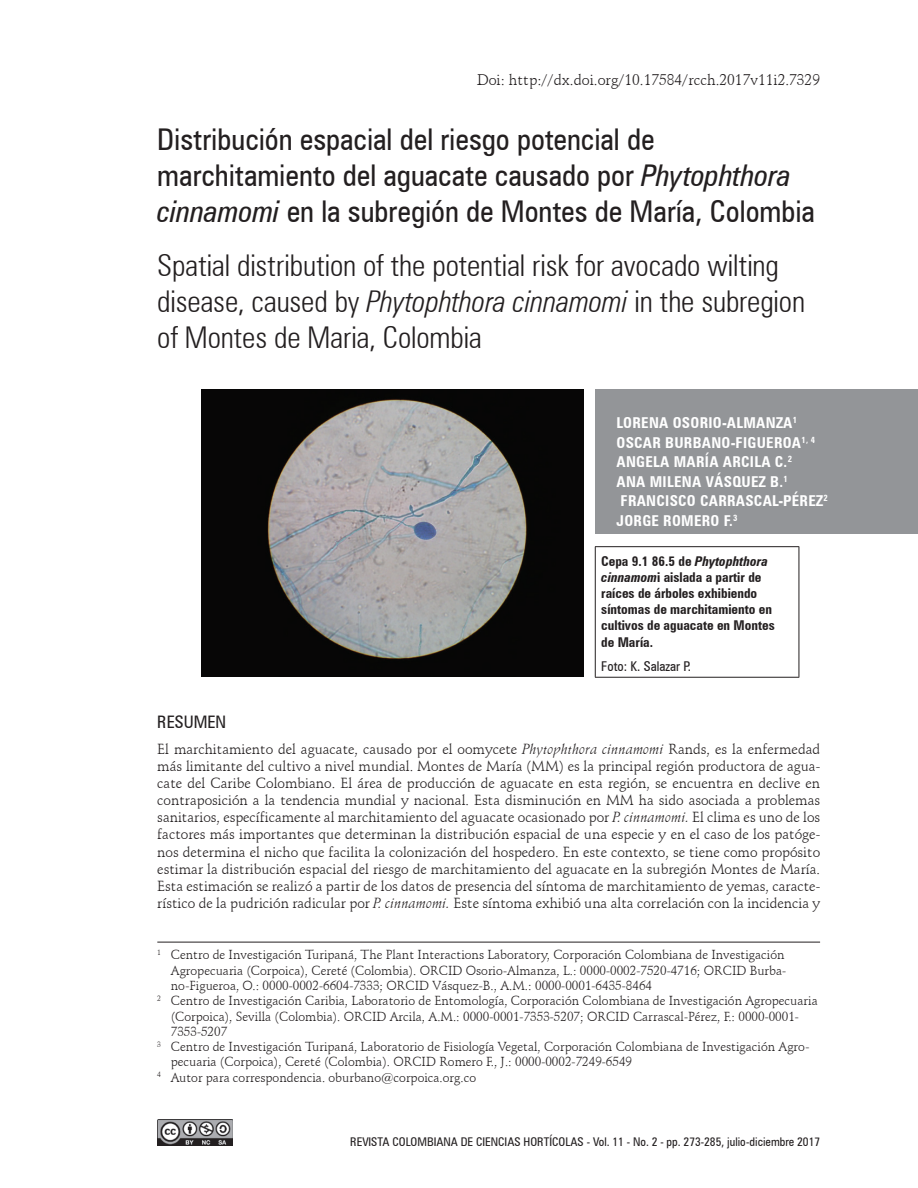
<style>
.page{position:relative;width:918px;height:1188px;background:#fff}
.page>*{position:absolute;margin:0;border:0;box-sizing:border-box;transform-origin:0 0}
.t1{font:condensed 30px/36px "Zurich BT";color:#231f20}
.t2{font:300 condensed 30px/36px "Zurich BT";letter-spacing:-.005em;color:#231f20}
.t3{font:condensed 17.25px "Zurich BT";color:#231f20}
.t4{font:700 condensed 15px/19.5px "Zurich BT";letter-spacing:.02em;color:#fff}
.t5{font:15px "Schneidler BT";color:#231f20}
.t6{font:14.25px/17.1px "Schneidler BT";color:#231f20;text-align:justify}
.t7{font:700 condensed 13.5px/16.2px "Zurich BT";color:#231f20}
.t8{font:condensed 13.5px "Zurich BT";color:#231f20}
.t9{font:12.75px "Schneidler BT";color:#231f20}
.t10{font:condensed 12px "Zurich BT";color:#231f20}
.s1{font-style:italic}
</style>
<div class="page">
<img style="left:157px;top:1119px;width:76px;height:26px">
<div style="left:595px;top:389px;width:323px;height:145px;background:#939598"></div>
<hr style="left:595px;top:546px;width:204px;height:1px;background:#231f20">
<hr style="left:595px;top:547px;width:1px;height:130px;background:#231f20">
<hr style="left:799px;top:547px;width:1px;height:130px;background:#231f20">
<hr style="left:595px;top:677px;width:204px;height:1px;background:#231f20">
<hr style="left:157px;top:942px;width:663px;height:1px;background:#231f20">
<img style="left:202px;top:390px;width:382px;height:286px">
<p class="t5" style="left:477px;top:70px;width:345px">Doi: http://dx.doi.org/10.17584/rcch.2017v11i2.7329</p>
<h1 class="t1" style="left:157px;top:121px;width:659px">Distribución espacial del riesgo potencial de marchitamiento del aguacate causado por <span class="s1">Phytophthora cinnamomi</span> en la subregión de Montes de María, Colombia</h1>
<h1 class="t2" style="left:157px;top:247px;width:649px">Spatial distribution of the potential risk for avocado wilting disease, caused by <span class="s1">Phytophthora cinnamomi</span> in the subregion of Montes de Maria, Colombia</h1>
<p class="t4" style="left:617px;top:413px;width:213px">LORENA OSORIO-ALMANZA<sup>1<br></sup>OSCAR BURBANO-FIGUEROA<sup>1,</sup> <sup>4<br></sup>ANGELA MARÍA ARCILA C.<sup>2<br></sup>ANA MILENA VÁSQUEZ B.<sup>1<br></sup>FRANCISCO CARRASCAL-PÉREZ<sup>2<br></sup>JORGE ROMERO F.<sup>3</sup></p>
<p class="t7" style="left:601px;top:553px;width:175px">Cepa 9.1 86.5 de <span class="s1">Phytophthora cinnamom</span>i aislada a partir de raíces de árboles exhibiendo síntomas de marchitamiento en cultivos de aguacate en Montes de María.</p>
<p class="t8" style="left:601px;top:658px;width:91px">Foto: K. Salazar P.</p>
<p class="t3" style="left:157px;top:712px;width:70px">RESUMEN</p>
<p class="t6" style="left:157px;top:740px;width:664px">El marchitamiento del aguacate, causado por el oomycete <span class="s1">Phytophthora cinnamomi</span> Rands, es la enfermedad más limitante del cultivo a nivel mundial. Montes de María (MM) es la principal región productora de agua&shy;cate del Caribe Colombiano. El área de producción de aguacate en esta región, se encuentra en declive en contraposición a la tendencia mundial y nacional. Esta disminución en MM ha sido asociada a problemas sanitarios, específicamente al marchitamiento del aguacate ocasionado por <span class="s1">P. cinnamomi.</span> El clima es uno de los factores más importantes que determinan la distribución espacial de una especie y en el caso de los patóge&shy;nos determina el nicho que facilita la colonización del hospedero. En este contexto, se tiene como propósito estimar la distribución espacial del riesgo de marchitamiento del aguacate en la subregión Montes de María.<br>Esta estimación se realizó a partir de los datos de presencia del síntoma de marchitamiento de yemas, caracte&shy;rístico de la pudrición radicular por <span class="s1">P. cinnamomi.</span> Este síntoma exhibió una alta correlación con la incidencia y</p>
<p class="t9" style="left:157px;top:947px;width:629px"><sup>1</sup> Centro de Investigación Turipaná, The Plant Interactions Laboratory, Corporación Colombiana de Investigación</p>
<p class="t9" style="left:171px;top:962px;width:617px">Agropecuaria (Corpoica), Cereté (Colombia). ORCID Osorio-Almanza, L.: 0000-0002-7520-4716; ORCID Burba-</p>
<p class="t9" style="left:171px;top:978px;width:483px">no-Figueroa, O.: 0000-0002-6604-7333; ORCID Vásquez-B., A.M.: 0000-0001-6435-8464</p>
<p class="t9" style="left:157px;top:993px;width:662px"><sup>2</sup> Centro de Investigación Caribia, Laboratorio de Entomología, Corporación Colombiana de Investigación Agropecuaria</p>
<p class="t9" style="left:171px;top:1008px;width:630px">(Corpoica), Sevilla (Colombia). ORCID Arcila, A.M.: 0000-0001-7353-5207; ORCID Carrascal-Pérez, F.: 0000-0001-</p>
<p class="t9" style="left:171px;top:1024px;width:58px">7353-5207</p>
<p class="t9" style="left:157px;top:1039px;width:654px"><sup>3</sup> Centro de Investigación Turipaná, Laboratorio de Fisiología Vegetal, Corporación Colombiana de Investigación Agro-</p>
<p class="t9" style="left:171px;top:1054px;width:463px">pecuaria (Corpoica), Cereté (Colombia). ORCID Romero F., J.: 0000-0002-7249-6549</p>
<p class="t9" style="left:157px;top:1069px;width:320px"><sup>4</sup> Autor para correspondencia. oburbano@corpoica.org.co</p>
<p class="t10" style="left:350px;top:1135px;width:471px">REVISTA COLOMBIANA DE CIENCIAS HORTÍCOLAS - Vol. 11 - No. 2 - pp. 273-285, julio-diciembre 2017</p>
</div>
